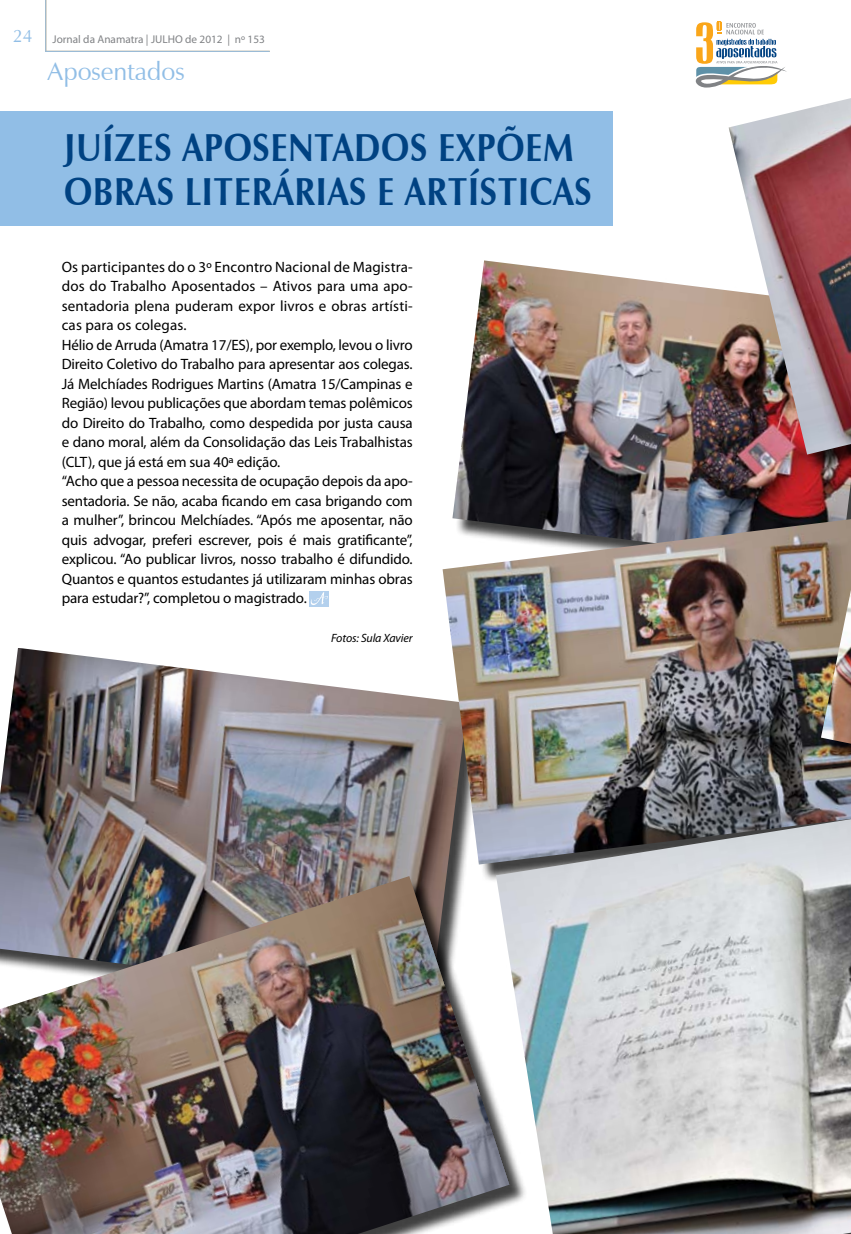
<style>
.page{position:relative;width:851px;height:1234px;background:#fff}
.page>*{position:absolute;margin:0;border:0;box-sizing:border-box;transform-origin:0 0}
.t1{font:700 39px/43.5px "Zapf Humanist 601 BT";letter-spacing:.02em;color:#004282;scale:.88 1}
.t2{font:25.5px "Zapf Humanist 601 BT";color:#91bee6}
.t3{font:15px/19.5px "Myriad Pro";letter-spacing:-.01em;color:#000}
.t4{font:italic 12px "Myriad Pro";letter-spacing:-.01em;color:#000}
.t5{font:11.25px "Myriad Pro";color:#808285}
.s1{font-family:"Zapf Humanist 601 BT";font-size:18px;color:#91bee6}
</style>
<div class="page">
<hr style="left:45px;top:0;width:1px;height:52px;background:#91bee6">
<hr style="left:45px;top:51px;width:225px;height:1px;background:#91bee6">
<div style="left:0;top:111px;width:612px;height:114px;background:#91bee6"></div>
<img style="left:0;top:648px;width:445px;height:227px">
<img style="left:452px;top:260px;width:371px;height:257px">
<img style="left:0;top:875px;width:496px;height:358px">
<img style="left:442px;top:519px;width:381px;height:345px">
<div style="left:498px;top:781px;width:352px;height:452px;background:#000;opacity:.75"></div>
<img style="left:496px;top:819px;width:354px;height:414px">
<div style="left:310px;top:591px;width:19px;height:15px;background:#b3d0ed"></div>
<svg style="left:310px;top:592px;width:18px;height:13px"></svg>
<svg style="left:695px;top:21px;width:36px;height:66px"></svg>
<div style="left:731px;top:13px;width:119px;height:459px;background:#000;opacity:.75"></div>
<img style="left:728px;top:98px;width:122px;height:356px">
<div style="left:823px;top:425px;width:27px;height:426px;background:#000;opacity:.75"></div>
<img style="left:820px;top:589px;width:30px;height:154px">
<p class="t5" style="left:13px;top:32px;width:253px"><span class="s1">24</span> Jornal da Anamatra | JULHO de 2012 | nº 153</p>
<h2 class="t2" style="left:48px;top:56px;width:138px">Aposentados</h2>
<h1 class="t1" style="left:64px;top:126px;width:551px">JUÍZES APOSENTADOS EXPÕEM<br>OBRAS LITERÁRIAS E ARTÍSTICAS</h1>
<p class="t3" style="left:62px;top:256px;width:352px">Os participantes do o 3º Encontro Nacional de Magistra&shy;dos do Trabalho Aposentados – Ativos para uma apo&shy;sentadoria plena puderam expor livros e obras artísti&shy;cas para os colegas.<br>Hélio de Arruda (Amatra 17/ES), por exemplo, levou o livro Direito Coletivo do Trabalho para apresentar aos colegas.<br>Já Melchíades Rodrigues Martins (Amatra 15/Campinas e Região) levou publicações que abordam temas polêmicos do Direito do Trabalho, como despedida por justa causa e dano moral, além da Consolidação das Leis Trabalhistas (CLT), que já está em sua 40ª edição.<br>“Acho que a pessoa necessita de ocupação depois da apo&shy;sentadoria. Se não, acaba ficando em casa brigando com a mulher”, brincou Melchíades. “Após me aposentar, não quis advogar, preferi escrever, pois é mais gratificante”, explicou. “Ao publicar livros, nosso trabalho é difundido.<br>Quantos e quantos estudantes já utilizaram minhas obras para estudar?”, completou o magistrado.</p>
<p class="t4" style="left:331px;top:630px;width:83px">Fotos: Sula Xavier</p>
</div>
